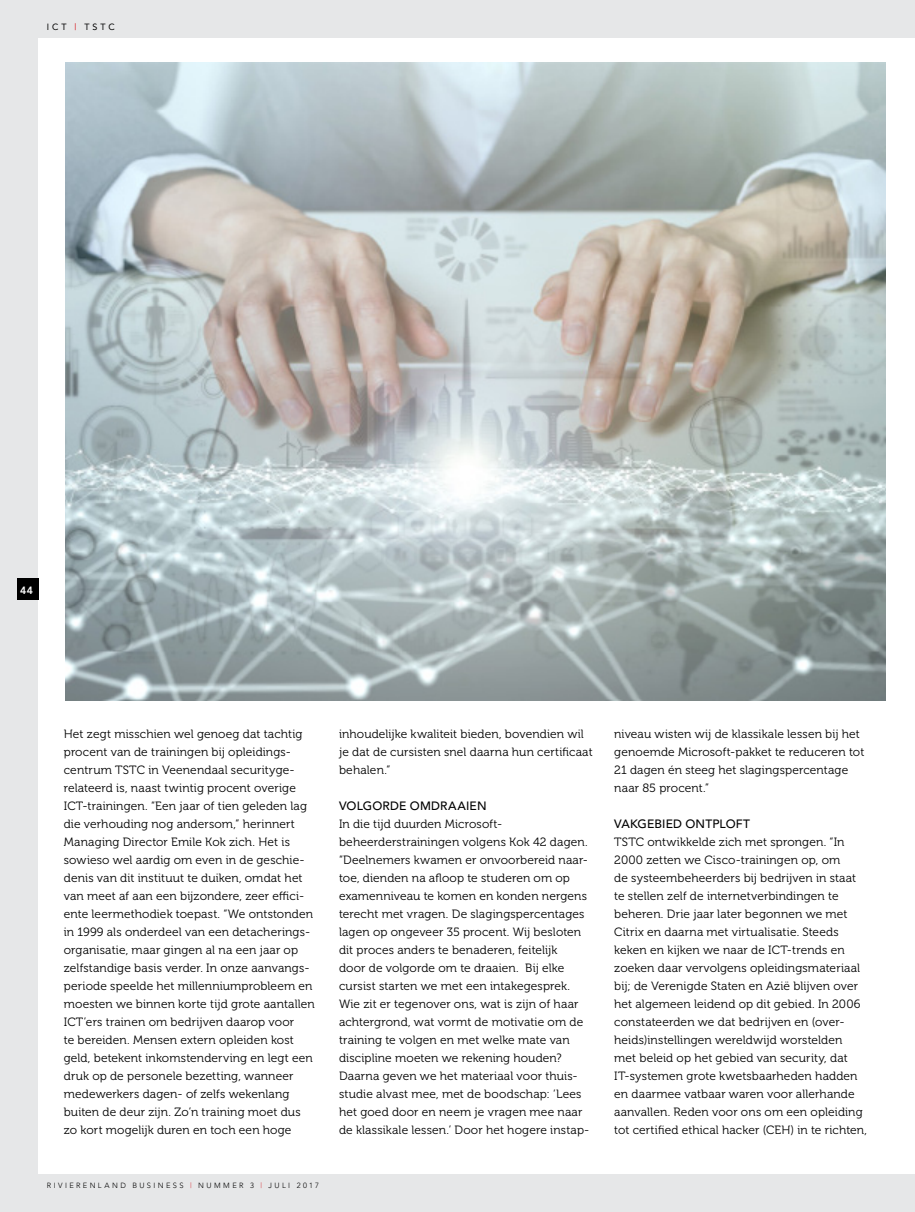
<style>
.page{position:relative;width:915px;height:1212px;background:#fff}
.page>*{position:absolute;margin:0;border:0;box-sizing:border-box;transform-origin:0 0}
.t1{font:500 13.5px "Avenir";color:#fff}
.t2{font:12px/18px "Museo 300";letter-spacing:.01em;color:#000}
.t3{font:500 12px "Avenir";letter-spacing:.015em;color:#000}
.t4{font:9px "Avenir";letter-spacing:.33em;color:#000}
.t5{font:300 7.5px "Avenir";letter-spacing:.32em;color:#000}
.s1{color:#d71d24}
.s2{font-weight:800;font-size:10.5px}
</style>
<div class="page">
<div style="left:0;top:0;width:914px;height:1212px;background:#e6e7e8"></div>
<div style="left:38px;top:38px;width:876px;height:1136px;background:#fff"></div>
<div style="left:17px;top:578px;width:21px;height:22px;background:#000"></div>
<img style="left:66px;top:62px;width:818px;height:638px">
<p class="t4" style="left:47px;top:22px;width:69px">ICT <span class="s1">|</span> TSTC</p>
<p class="t1" style="left:18px;top:582px;width:17px">44<span class="s2">44</span></p>
<p class="t2" style="left:64px;top:725px;width:252px">Het zegt misschien wel genoeg dat tachtig procent van de trainingen bij opleidings&shy;centrum TSTC in Veenendaal securityge&shy;relateerd is, naast twintig procent overige ICT-trainingen. “Een jaar of tien geleden lag die verhouding nog andersom,” herinnert Managing Director Emile Kok zich. Het is sowieso wel aardig om even in de geschie&shy;denis van dit instituut te duiken, omdat het van meet af aan een bijzondere, zeer effici&shy;ënte leermethodiek toepast. “We ontstonden in 1999 als onderdeel van een detacherings&shy;organisatie, maar gingen al na een jaar op zelfstandige basis verder. In onze aanvangs&shy;periode speelde het millenniumprobleem en moesten we binnen korte tijd grote aantallen ICT’ers trainen om bedrijven daarop voor<br>te bereiden. Mensen extern opleiden kost geld, betekent inkomstenderving en legt een druk op de personele bezetting, wanneer medewerkers dagen- of zelfs wekenlang buiten de deur zijn. Zo’n training moet dus zo kort mogelijk duren en toch een hoge</p>
<p class="t2" style="left:339px;top:725px;width:255px">inhoudelijke kwaliteit bieden, bovendien wil je dat de cursisten snel daarna hun certificaat behalen.”</p>
<p class="t3" style="left:339px;top:799px;width:149px">VOLGORDE OMDRAAIEN</p>
<p class="t2" style="left:339px;top:815px;width:252px">In die tijd duurden Microsoft&shy;beheerderstrainingen volgens Kok 42 dagen. “Deelnemers kwamen er onvoorbereid naar&shy;toe, dienden na afloop te studeren om op examenniveau te komen en konden nergens terecht met vragen. De slagingspercentages lagen op ongeveer 35 procent. Wij besloten dit proces anders te benaderen, feitelijk<br>door de volgorde om te draaien. Bij elke cursist starten we met een intakegesprek.<br>Wie zit er tegenover ons, wat is zijn of haar achtergrond, wat vormt de motivatie om de training te volgen en met welke mate van discipline moeten we rekening houden?<br>Daarna geven we het materiaal voor thuis&shy;studie alvast mee, met de boodschap: ‘Lees het goed door en neem je vragen mee naar de klassikale lessen.’ Door het hogere instap-</p>
<p class="t5" style="left:47px;top:1181px;width:274px">RIVIERENLAND BUSINESS <span class="s1">|</span> NUMMER 3 <span class="s1">|</span> JULI 2017</p>
<p class="t2" style="left:614px;top:725px;width:251px">niveau wisten wij de klassikale lessen bij het genoemde Microsoft-pakket te reduceren tot 21 dagen én steeg het slagingspercentage naar 85 procent.”</p>
<p class="t3" style="left:614px;top:817px;width:137px">VAKGEBIED ONTPLOFT</p>
<p class="t2" style="left:614px;top:833px;width:254px">TSTC ontwikkelde zich met sprongen. “In 2000 zetten we Cisco-trainingen op, om<br>de systeembeheerders bij bedrijven in staat te stellen zelf de internetverbindingen te beheren. Drie jaar later begonnen we met Citrix en daarna met virtualisatie. Steeds keken en kijken we naar de ICT-trends en zoeken daar vervolgens opleidingsmateriaal bij; de Verenigde Staten en Azië blijven over het algemeen leidend op dit gebied. In 2006 constateerden we dat bedrijven en (over&shy;heids)instellingen wereldwijd worstelden met beleid op het gebied van security, dat IT-systemen grote kwetsbaarheden hadden en daarmee vatbaar waren voor allerhande aanvallen. Reden voor ons om een opleiding tot certified ethical hacker (CEH) in te richten,</p>
</div>
